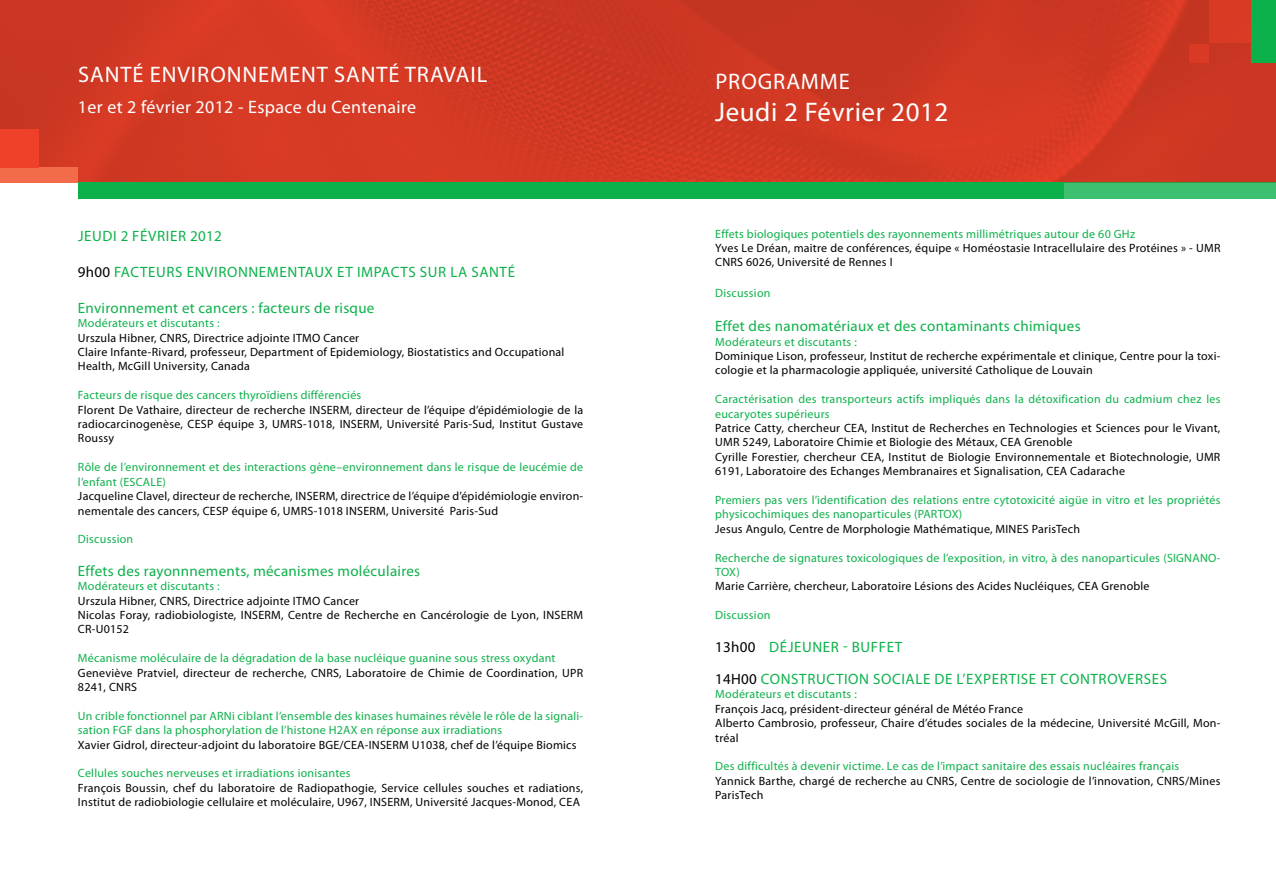
<style>
.page{position:relative;width:1276px;height:893px;background:#fff}
.page>*{position:absolute;margin:0;border:0;box-sizing:border-box;transform-origin:0 0}
.t1{font:27px "Myriad Pro";letter-spacing:.02em;color:#fff}
.t2{font:22.5px "Myriad Pro";letter-spacing:.04em;color:#fff}
.t3{font:18px "Myriad Pro";letter-spacing:.02em;color:#fff}
.t4{font:15px "Myriad Pro";letter-spacing:.02em;color:#0db14b}
.t5{font:15px/32.4px "Myriad Pro";letter-spacing:.04em;color:#0db14b}
.t6{font:12px/14.4px "Myriad Pro";letter-spacing:.02em;color:#000}
.t7{font:12px/14.4px "Myriad Pro";letter-spacing:.02em;color:#0db14b}
.s1{color:#000}
</style>
<div class="page">
<img style="left:0;top:0;width:1276px;height:183px">
<div style="left:1063px;top:183px;width:213px;height:16px;background:#3dc06f"></div>
<div style="left:0;top:168px;width:78px;height:15px;background:#f36c49"></div>
<div style="left:0;top:129px;width:38px;height:39px;background:#ef4129"></div>
<div style="left:1251px;top:0;width:25px;height:63px;background:#0db14b"></div>
<div style="left:1189px;top:44px;width:20px;height:19px;background:#d93a25"></div>
<div style="left:1209px;top:0;width:42px;height:43px;background:#d93a24"></div>
<div style="left:78px;top:183px;width:985px;height:16px;background:#0db14b"></div>
<h2 class="t2" style="left:78px;top:60px;width:27px">Sant</h2>
<h2 class="t2" style="left:133px;top:60px;width:216px">é environn ement sant</h2>
<h2 class="t2" style="left:388px;top:60px;width:100px">é travail</h2>
<h3 class="t3" style="left:78px;top:96px;width:340px">1er et 2 février 2012 - Espace du Centenaire</h3>
<p class="t5" style="left:78px;top:219px;width:145px">jeudi 2 févri er 2012</p>
<p class="t5" style="left:78px;top:255px;width:288px"><span class="s1">9h00</span> FACteurs environn ementaux et impa</p>
<p class="t4" style="left:391px;top:263px;width:91px">cts sur la sant</p>
<p class="t4" style="left:508px;top:263px;width:9px">é</p>
<p class="t4" style="left:78px;top:299px;width:298px">Environnement et cancers : facteurs de risque</p>
<p class="t7" style="left:78px;top:316px;width:143px">Modérateurs et discutants :</p>
<p class="t6" style="left:78px;top:330px;width:488px">Urszula Hibner, CNRS, Directrice adjointe ITMO Cancer<br>Claire Infante-Rivard, professeur, Department of Epidemiology, Biostatistics and Occupational<br>Health, McGill University, Canada</p>
<p class="t7" style="left:78px;top:388px;width:285px">Facteurs de risque des cancers thyroïdiens différenciés</p>
<p class="t6" style="left:78px;top:402px;width:507px;text-align:justify">Florent De Vathaire, directeur de recherche INSERM, directeur de l’équipe d’épidémiologie de la radiocarcinogenèse, CESP équipe 3, UMRS-1018, INSERM, Université Paris-Sud, Institut Gustave Roussy</p>
<p class="t7" style="left:78px;top:460px;width:507px">Rôle de l’environnement et des interactions gène–environnement dans le risque de leucémie de l’enfant (ESCALE)</p>
<p class="t6" style="left:78px;top:489px;width:507px">Jacqueline Clavel, directeur de recherche, INSERM, directrice de l’équipe d’épidémiologie environ&shy;nementale des cancers, CESP équipe 6, UMRS-1018 INSERM, Université Paris-Sud</p>
<p class="t7" style="left:78px;top:532px;width:57px">Discussion</p>
<p class="t4" style="left:78px;top:561px;width:344px">Effets des rayonnnements, mécanismes moléculaires</p>
<p class="t7" style="left:78px;top:579px;width:143px">Modérateurs et discutants :</p>
<p class="t6" style="left:78px;top:593px;width:507px">Urszula Hibner, CNRS, Directrice adjointe ITMO Cancer<br>Nicolas Foray, radiobiologiste, INSERM, Centre de Recherche en Cancérologie de Lyon, INSERM<br>CR-U0152</p>
<p class="t7" style="left:78px;top:651px;width:479px">Mécanisme moléculaire de la dégradation de la base nucléique guanine sous stress oxydant</p>
<p class="t6" style="left:78px;top:665px;width:507px">Geneviève Pratviel, directeur de recherche, CNRS, Laboratoire de Chimie de Coordination, UPR<br>8241, CNRS</p>
<p class="t7" style="left:78px;top:708px;width:507px">Un crible fonctionnel par ARNi ciblant l’ensemble des kinases humaines révèle le rôle de la signali&shy;sation FGF dans la phosphorylation de l’histone H2AX en réponse aux irradiations</p>
<p class="t6" style="left:78px;top:737px;width:500px">Xavier Gidrol, directeur-adjoint du laboratoire BGE/CEA-INSERM U1038, chef de l’équipe Biomics</p>
<p class="t7" style="left:78px;top:766px;width:274px">Cellules souches nerveuses et irradiations ionisantes</p>
<p class="t6" style="left:78px;top:780px;width:507px">François Boussin, chef du laboratoire de Radiopathogie, Service cellules souches et radiations,<br>Institut de radiobiologie cellulaire et moléculaire, U967, INSERM, Université Jacques-Monod, CEA</p>
<h2 class="t2" style="left:715px;top:68px;width:59px">Programm</h2>
<h2 class="t2" style="left:839px;top:68px;width:13px">e</h2>
<h1 class="t1" style="left:715px;top:95px;width:235px">Jeudi 2 Février 2012</h1>
<p class="t7" style="left:715px;top:226px;width:421px">Effets biologiques potentiels des rayonnements millimétriques autour de 60 GHz</p>
<p class="t6" style="left:715px;top:241px;width:507px">Yves Le Dréan, maitre de conférences, équipe « Homéostasie Intracellulaire des Protéines » - UMR<br>CNRS 6026, Université de Rennes I</p>
<p class="t7" style="left:715px;top:286px;width:57px">Discussion</p>
<p class="t4" style="left:715px;top:317px;width:367px">Effet des nanomatériaux et des contaminants chimiques</p>
<p class="t7" style="left:715px;top:334px;width:143px">Modérateurs et discutants :</p>
<p class="t6" style="left:715px;top:349px;width:507px">Dominique Lison, professeur, Institut de recherche expérimentale et clinique, Centre pour la toxi&shy;cologie et la pharmacologie appliquée, université Catholique de Louvain</p>
<p class="t7" style="left:715px;top:392px;width:507px">Caractérisation des transporteurs actifs impliqués dans la détoxification du cadmium chez les eucaryotes supérieurs</p>
<p class="t6" style="left:715px;top:421px;width:507px">Patrice Catty, chercheur CEA, Institut de Recherches en Technologies et Sciences pour le Vivant, UMR 5249, Laboratoire Chimie et Biologie des Métaux, CEA Grenoble<br>Cyrille Forestier, chercheur CEA, Institut de Biologie Environnementale et Biotechnologie, UMR 6191, Laboratoire des Echanges Membranaires et Signalisation, CEA Cadarache</p>
<p class="t7" style="left:715px;top:493px;width:507px">Premiers pas vers l’identification des relations entre cytotoxicité aigüe in vitro et les propriétés physicochimiques des nanoparticules (PARTOX)</p>
<p class="t6" style="left:715px;top:521px;width:366px">Jesus Angulo, Centre de Morphologie Mathématique, MINES ParisTech</p>
<p class="t7" style="left:715px;top:550px;width:507px">Recherche de signatures toxicologiques de l’exposition, in vitro, à des nanoparticules (SIGNANO-<br>TOX)</p>
<p class="t6" style="left:715px;top:579px;width:436px">Marie Carrière, chercheur, Laboratoire Lésions des Acides Nucléiques, CEA Grenoble</p>
<p class="t7" style="left:715px;top:608px;width:57px">Discussion</p>
<p class="t5" style="left:715px;top:630px;width:402px"><span class="s1">13h00</span> déjeuner - buffet<br><span class="s1">14H00</span> CONSTRUCTION SOCIALE DE L’EXPERTISE ET CONTROVE</p>
<p class="t4" style="left:1135px;top:670px;width:34px">RSES</p>
<p class="t7" style="left:715px;top:687px;width:143px">Modérateurs et discutants :</p>
<p class="t6" style="left:715px;top:701px;width:507px">François Jacq, président-directeur général de Météo France<br>Alberto Cambrosio, professeur, Chaire d’études sociales de la médecine, Université McGill, Mon&shy;tréal</p>
<p class="t7" style="left:715px;top:759px;width:465px">Des difficultés à devenir victime. Le cas de l’impact sanitaire des essais nucléaires français</p>
<p class="t6" style="left:715px;top:773px;width:507px">Yannick Barthe, chargé de recherche au CNRS, Centre de sociologie de l’innovation, CNRS/Mines<br>ParisTech</p>
</div>
